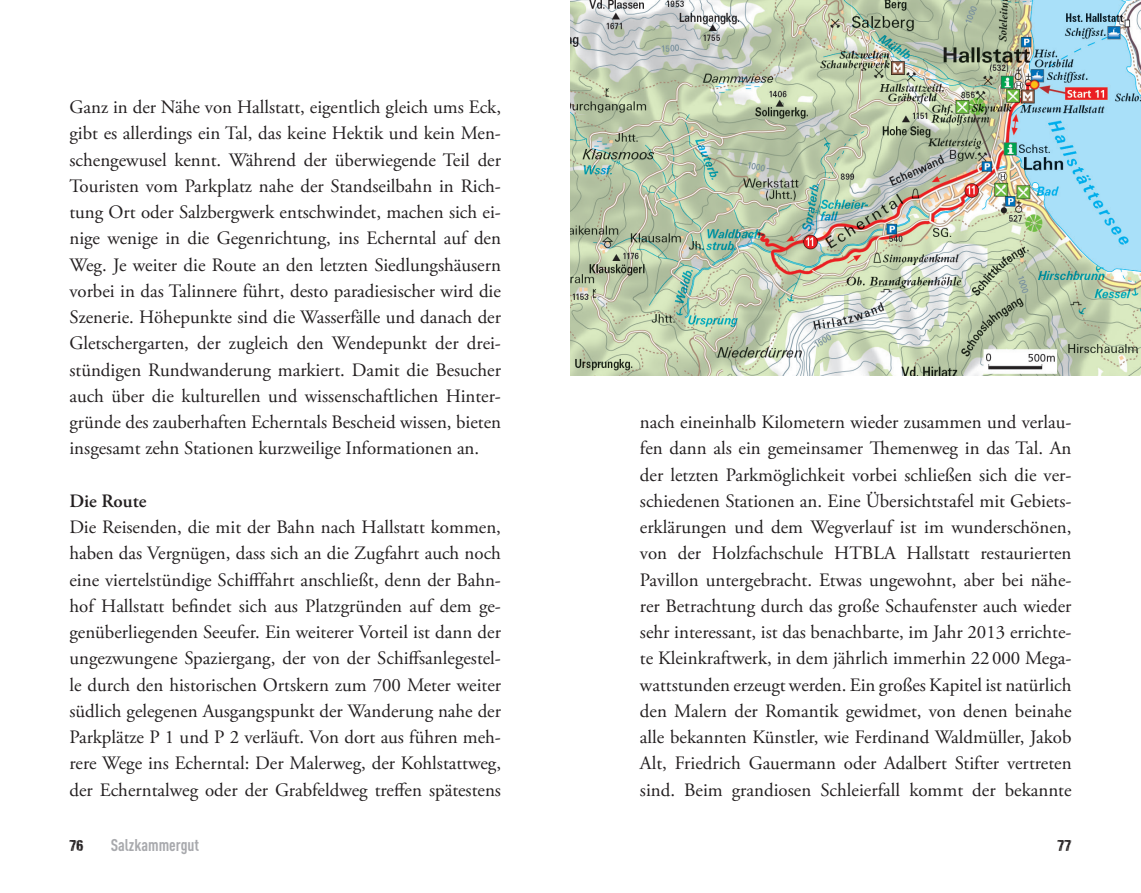
<style>
.page{position:relative;width:1141px;height:893px;background:#fff}
.page>*{position:absolute;margin:0;border:0;box-sizing:border-box;transform-origin:0 0}
.t1{font:18.9px/26.2px "Adobe Garamond Pro";color:#231f20;text-align:justify}
.t2{font:700 16.8px "DIN Cond";color:#a8a9ad}
.t3{font:900 15.75px "DCC Sharp Distress";color:#231f20}
.s1{font-weight:600}
</style>
<div class="page">
<img style="left:570px;top:0;width:571px;height:376px">
<p class="t1" style="left:69px;top:95px;width:433px">Ganz in der Nähe von Hallstatt, eigentlich gleich ums Eck, gibt es allerdings ein Tal, das keine Hektik und kein Men&shy;schengewusel kennt. Während der überwiegende Teil der Touristen vom Parkplatz nahe der Standseilbahn in Rich&shy;tung Ort oder Salzbergwerk entschwindet, machen sich ei&shy;nige wenige in die Gegenrichtung, ins Echerntal auf den Weg. Je weiter die Route an den letzten Siedlungshäusern vorbei in das Talinnere führt, desto paradiesischer wird die Szenerie. Höhepunkte sind die Wasserfälle und danach der Gletschergarten, der zugleich den Wendepunkt der drei&shy;stündigen Rundwanderung markiert. Damit die Besucher auch über die kulturellen und wissenschaftlichen Hinter&shy;gründe des zauberhaften Echerntals Bescheid wissen, bieten insgesamt zehn Stationen kurzweilige Informationen an.</p>
<p class="t1" style="left:69px;top:488px;width:433px;text-align:left"><span class="s1">Die Route<br></span>Die Reisenden, die mit der Bahn nach Hallstatt kommen, haben das Vergnügen, dass sich an die Zugfahrt auch noch eine viertelstündige Schifffahrt anschließt, denn der Bahn&shy;hof Hallstatt befindet sich aus Platzgründen auf dem ge&shy;genüberliegenden Seeufer. Ein weiterer Vorteil ist dann der ungezwungene Spaziergang, der von der Schiffsanlegestel&shy;le durch den historischen Ortskern zum 700 Meter weiter südlich gelegenen Ausgangspunkt der Wanderung nahe der Parkplätze P 1 und P 2 verläuft. Von dort aus führen meh&shy;rere Wege ins Echerntal: Der Malerweg, der Kohlstattweg, der Echerntalweg oder der Grabfeldweg treffen spätestens</p>
<p class="t1" style="left:640px;top:410px;width:433px">nach eineinhalb Kilometern wieder zusammen und verlau&shy;fen dann als ein gemeinsamer Themenweg in das Tal. An der letzten Parkmöglichkeit vorbei schließen sich die ver&shy;schiedenen Stationen an. Eine Übersichtstafel mit Gebiets&shy;erklärungen und dem Wegverlauf ist im wunderschönen, von der Holzfachschule HTBLA Hallstatt restaurierten Pavillon untergebracht. Etwas ungewohnt, aber bei nähe&shy;rer Betrachtung durch das große Schaufenster auch wieder sehr interessant, ist das benachbarte, im Jahr 2013 errichte&shy;te Kleinkraftwerk, in dem jährlich immerhin 22 000 Mega&shy;wattstunden erzeugt werden. Ein großes Kapitel ist natürlich den Malern der Romantik gewidmet, von denen beinahe alle bekannten Künstler, wie Ferdinand Waldmüller, Jakob Alt, Friedrich Gauermann oder Adalbert Stifter vertreten sind. Beim grandiosen Schleierfall kommt der bekannte</p>
<p class="t3" style="left:69px;top:837px;width:16px">76</p>
<p class="t2" style="left:111px;top:835px;width:90px">Salzkammergut</p>
<p class="t3" style="left:1057px;top:837px;width:16px">77</p>
</div>
